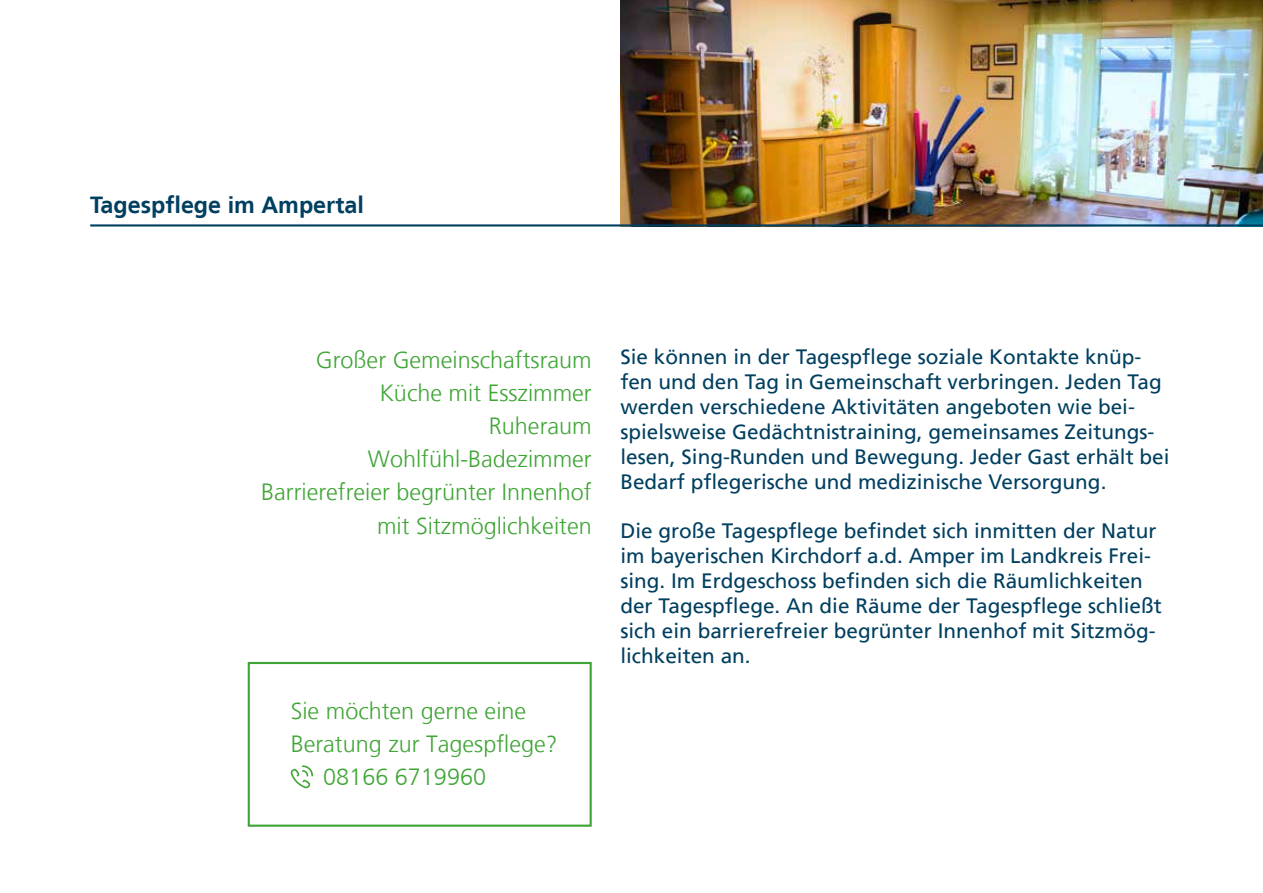
<style>
.page{position:relative;width:1263px;height:893px;background:#fff}
.page>*{position:absolute;margin:0;border:0;box-sizing:border-box;transform-origin:0 0}
.t1{font:300 23.4px/33.2px "Frutiger LT";color:#3fa535;text-align:right}
.t2{font:700 23.4px "Frutiger LT";color:#003f60}
.t3{font:20.7px/24.9px "Frutiger LT";color:#003f60}
</style>
<div class="page">
<img style="left:620px;top:0;width:643px;height:224px">
<hr style="left:90px;top:224px;width:1173px;height:3px;background:#003f60">
<div style="left:248px;top:662px;width:344px;height:165px;border:2px solid #3fa336"></div>
<svg style="left:291px;top:765px;width:22px;height:23px"></svg>
<p class="t2" style="left:90px;top:191px;width:275px">Tagespflege im Ampertal</p>
<p class="t1" style="left:261px;top:343px;width:332px">Großer Gemeinschaftsraum<br>Küche mit Esszimmer<br>Ruheraum<br>Wohlfühl-Badezimmer<br>Barrierefreier begrünter Innenhof mit Sitzmöglichkeiten</p>
<p class="t1" style="left:291px;top:695px;width:237px">Sie möchten gerne eine</p>
<p class="t1" style="left:291px;top:728px;width:268px">Beratung zur Tagespflege?</p>
<p class="t1" style="left:323px;top:761px;width:164px">08166 6719960</p>
<p class="t3" style="left:620px;top:344px;width:551px">Sie können in der Tagespflege soziale Kontakte knüp&shy;fen und den Tag in Gemeinschaft verbringen. Jeden Tag werden verschiedene Aktivitäten angeboten wie bei&shy;spielsweise Gedächtnistraining, gemeinsames Zeitungs&shy;lesen, Sing-Runden und Bewegung. Jeder Gast erhält bei Bedarf pflegerische und medizinische Versorgung.</p>
<p class="t3" style="left:620px;top:519px;width:543px">Die große Tagespflege befindet sich inmitten der Natur im bayerischen Kirchdorf a.d. Amper im Landkreis Frei&shy;sing. Im Erdgeschoss befinden sich die Räumlichkeiten der Tagespflege. An die Räume der Tagespflege schließt sich ein barrierefreier begrünter Innenhof mit Sitzmög&shy;lichkeiten an.</p>
</div>
